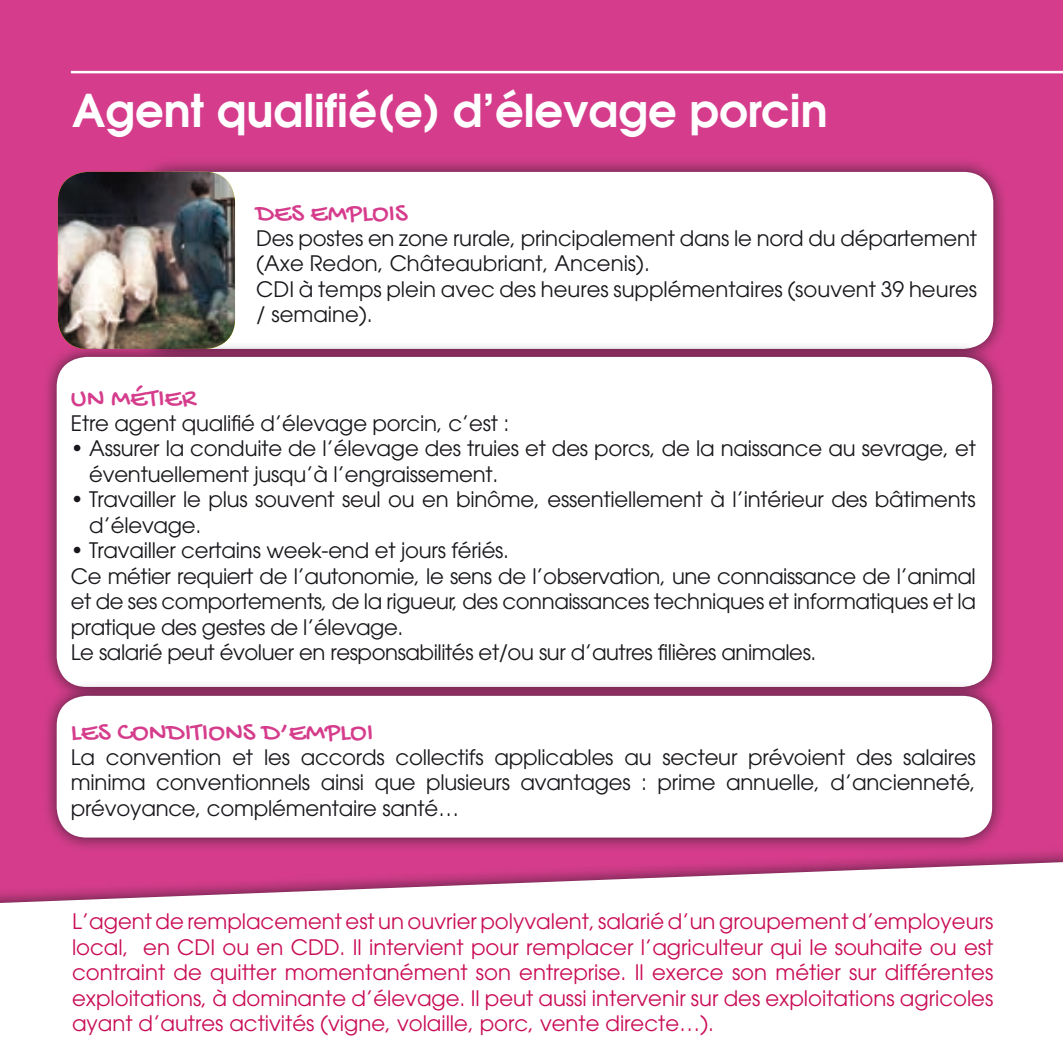
<style>
.page{position:relative;width:1063px;height:1063px;background:#d53d8c}
.page>*{position:absolute;margin:0;border:0;box-sizing:border-box;transform-origin:0 0}
.t1{font:600 45px "Avant Garde";color:#fff}
.t2{font:27.5px "Gochi Hand";color:#d53d8c}
.t3{font:21.25px/25.5px "Avant Garde";letter-spacing:-.01em;color:#1a171c}
.t4{font:21.25px/25.5px "Avant Garde";color:#c90c55;text-align:justify}
</style>
<div class="page">
<div style="left:128px;top:157px;width:881px;height:207px;background:#1a171c;opacity:.75"></div>
<div style="left:143px;top:172px;width:850px;height:177px;background:#fff;border-radius:30px"></div>
<img style="left:58px;top:172px;width:177px;height:170px">
<hr style="left:71px;top:71px;width:992px;height:2px;background:#fff">
<div style="left:42px;top:342px;width:965px;height:360px;background:#1a171c;opacity:.75"></div>
<div style="left:57px;top:357px;width:935px;height:330px;background:#fff;border-radius:30px"></div>
<div style="left:42px;top:681px;width:965px;height:172px;background:#1a171c;opacity:.75"></div>
<div style="left:57px;top:696px;width:935px;height:142px;background:#fff;border-radius:30px"></div>
<div style="left:0;top:842px;width:1063px;height:221px;background:#1a171c;opacity:.75"></div>
<svg style="left:0;top:856px;width:1063px;height:207px;background:#f7e5ef"></svg>
<h1 class="t1" style="left:72px;top:81px;width:757px">Agent qualifié(e) d’élevage porcin</h1>
<p class="t2" style="left:256px;top:199px;width:153px">Des emplois</p>
<p class="t3" style="left:256px;top:225px;width:722px">Des postes en zone rurale, principalement dans le nord du département (Axe Redon, Châteaubriant, Ancenis).<br>CDI à temps plein avec des heures supplémentaires (souvent 39 heures / semaine).</p>
<p class="t2" style="left:71px;top:384px;width:127px">un Métier</p>
<p class="t3" style="left:71px;top:410px;width:440px">Etre agent qualifié d’élevage porcin, c’est :</p>
<p class="t3" style="left:89px;top:436px;width:888px;text-indent:-18px">• Assurer la conduite de l’élevage des truies et des porcs, de la naissance au sevrage, et éventuellement jusqu’à l’engraissement.</p>
<p class="t3" style="left:89px;top:487px;width:888px;text-indent:-18px">• Travailler le plus souvent seul ou en binôme, essentiellement à l’intérieur des bâtiments d’élevage.</p>
<p class="t3" style="left:71px;top:538px;width:907px">• Travailler certains week-end et jours fériés.<br>Ce métier requiert de l’autonomie, le sens de l’observation, une connaissance de l’animal et de ses comportements, de la rigueur, des connaissances techniques et informatiques et la pratique des gestes de l’élevage.<br>Le salarié peut évoluer en responsabilités et/ou sur d’autres filières animales.</p>
<p class="t2" style="left:71px;top:718px;width:304px">Les conditions d’emploi</p>
<p class="t3" style="left:71px;top:744px;width:907px;text-align:justify">La convention et les accords collectifs applicables au secteur prévoient des salaires minima conventionnels ainsi que plusieurs avantages : prime annuelle, d’ancienneté, prévoyance, complémentaire santé…</p>
<p class="t4" style="left:72px;top:909px;width:923px">L’agent de remplacement est un ouvrier polyvalent, salarié d’un groupement d’employeurs local, en CDI ou en CDD. Il intervient pour remplacer l’agriculteur qui le souhaite ou est contraint de quitter momentanément son entreprise. Il exerce son métier sur différentes exploitations, à dominante d’élevage. Il peut aussi intervenir sur des exploitations agricoles ayant d’autres activités (vigne, volaille, porc, vente directe…).</p>
</div>
